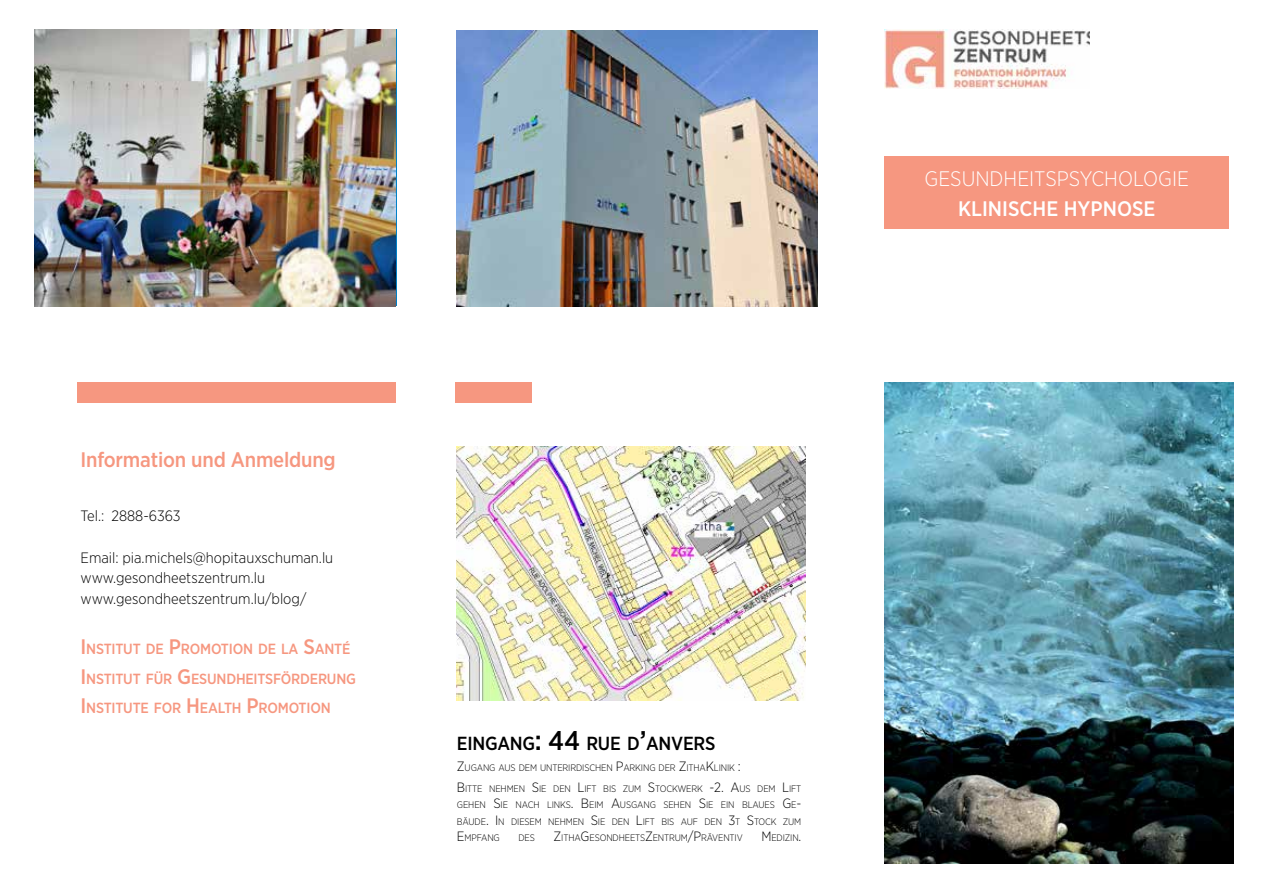
<style>
.page{position:relative;width:1263px;height:893px;background:#fff}
.page>*{position:absolute;margin:0;border:0;box-sizing:border-box;transform-origin:0 0}
.t1{font:500 21px "Gotham Narrow";letter-spacing:-.01em;color:#f69780}
.t2{font:300 21px "Gotham Narrow";color:#fff}
.t3{font:500 21px "Gotham Narrow";color:#fff}
.t4{font:500 18.9px "Gotham Narrow";letter-spacing:-.015em;color:#000}
.t5{font:300 15px/20.7px "Gotham Narrow";color:#000}
.t6{font:500 14.7px/29.4px "Gotham Narrow";letter-spacing:-.015em;color:#f69780}
.t7{font:300 9.45px/16.5px "Gotham Narrow";letter-spacing:-.015em;color:#000}
.s1{font-size:21px}
.s2{font-size:27px}
.s3{font-size:13.5px}
</style>
<div class="page">
<img style="left:884px;top:383px;width:349px;height:480px">
<img style="left:35px;top:30px;width:360px;height:276px">
<div style="left:455px;top:383px;width:76px;height:20px;background:#f69780"></div>
<div style="left:77px;top:383px;width:318px;height:20px;background:#f69780"></div>
<div style="left:884px;top:156px;width:345px;height:73px;background:#f69780"></div>
<img style="left:457px;top:30px;width:360px;height:276px">
<img style="left:457px;top:446px;width:349px;height:254px">
<img style="left:884px;top:30px;width:206px;height:58px">
<h1 class="t1" style="left:81px;top:447px;width:257px">Information und Anmeldung</h1>
<h3 class="t5" style="left:81px;top:505px;width:102px">Tel.: 2888-6363</h3>
<h3 class="t5" style="left:81px;top:547px;width:254px">Email: pia.michels@hopitauxschuman.lu www.gesondheetszentrum.lu www.gesondheetszentrum.lu/blog/</h3>
<h3 class="t6" style="left:81px;top:634px;width:275px"><span class="s1">I</span>NSTITUT DE <span class="s1">P</span>ROMOTION DE LA <span class="s1">S</span>ANTÉ<br><span class="s1">I</span>NSTITUT FÜR <span class="s1">G</span>ESUNDHEITSFÖRDERUNG<br><span class="s1">I</span>NSTITUTE FOR <span class="s1">H</span> EALTH <span class="s1">P</span>ROMOTION</h3>
<h2 class="t4" style="left:457px;top:731px;width:260px">EI NGANG<span class="s2">: 44</span> RUE D<span class="s2">’</span>ANVERS</h2>
<p class="t7" style="left:457px;top:757px;width:346px;line-height:20.7px"><span class="s3">Z</span>UGANG AUS DEM UNTERIRDISCHEN <span class="s3">P</span>ARKING DER <span class="s3">Z</span>ITHA<span class="s3">K</span>LINIK <span class="s3">:<br>B</span>ITTE NEHMEN <span class="s3">S</span>IE DEN <span class="s3">L</span>IFT BIS ZUM <span class="s3">S</span>TOCKWERK <span class="s3">-2. A</span>US DEM <span class="s3">L</span>IFT</p>
<p class="t7" style="left:457px;top:796px;width:346px;text-align:justify">GEHEN <span class="s3">S</span>IE NACH LINKS<span class="s3">. B</span>EIM <span class="s3">A</span>USGANG SEHEN <span class="s3">S</span>IE EIN BLAUES <span class="s3">G</span> E<span class="s3">-</span>BÄUDE<span class="s3">. I</span> N DIESEM NEHMEN <span class="s3">S</span>IE DEN <span class="s3">L</span>IFT BIS AUF DEN <span class="s3">3</span>T <span class="s3">S</span>TOCK ZUM <span class="s3">E</span>MPFANG</p>
<p class="t7" style="left:518px;top:829px;width:18px">DES</p>
<p class="t7" style="left:553px;top:829px;width:191px"><span class="s3">Z</span>ITHA<span class="s3">G</span> ESONDHEETS<span class="s3">Z</span>ENTRUM<span class="s3">/P</span>RÄVENTIV</p>
<p class="t7" style="left:761px;top:829px;width:42px"><span class="s3">M</span> EDIZIN<span class="s3">.</span></p>
<h1 class="t2" style="left:924px;top:166px;width:266px">GESUNDHEITSPSYCHOLOGIE</h1>
<h1 class="t3" style="left:958px;top:195px;width:199px">KLINISCHE HYPNOSE</h1>
</div>
